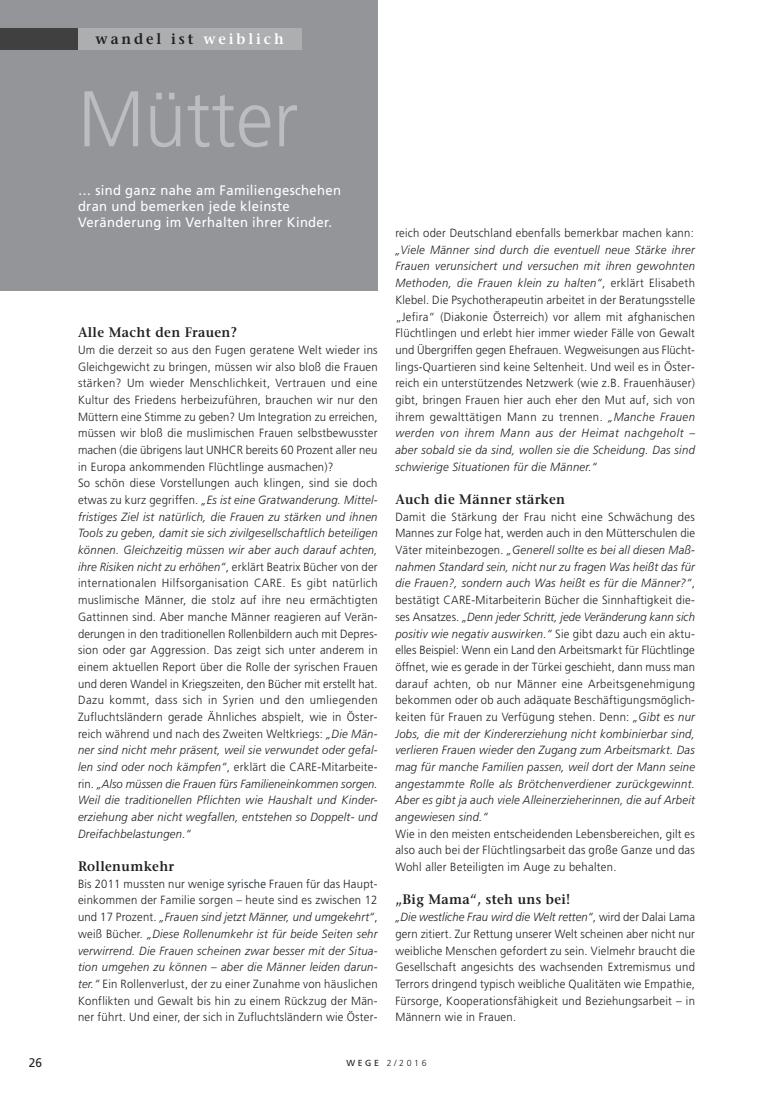
<style>
.page{position:relative;width:773px;height:1099px;background:#fff}
.page>*{position:absolute;margin:0;border:0;box-sizing:border-box;transform-origin:0 0}
.t1{font:300 78.75px "Frutiger";color:#bbbdc0;scale:.95 1}
.t2{font:600 15px "Stone Serif Std";letter-spacing:.2em;color:#231f20;scale:.95 1}
.t3{font:13.75px/16.2px "Frutiger";letter-spacing:.025em;color:#fff;scale:.95 1}
.t4{font:600 13.75px "Stone Serif Std";letter-spacing:.025em;color:#231f20;scale:.95 1}
.t5{font:12.5px "Frutiger";color:#231f20;scale:.95 1}
.t6{font:300 11.88px/16.6px "Frutiger";letter-spacing:.025em;color:#231f20;text-align:justify;scale:.95 1}
.t7{font:italic 300 11.88px/16.6px "Frutiger";letter-spacing:.025em;color:#231f20;text-align:justify;scale:.95 1}
.t8{font:300 8.75px "Frutiger";color:#231f20}
.s1{color:#fff}
.s2{font-style:italic}
.s3{color:#001722}
.s4{font-style:normal}
.s5{font-weight:400}
</style>
<div class="page">
<div style="left:0;top:0;width:377px;height:291px;background:#939598"></div>
<div style="left:0;top:28px;width:301px;height:22px;background:#404041"></div>
<div style="left:78px;top:28px;width:223px;height:22px;background:#acaeb0"></div>
<p class="t5" style="left:29px;top:1055px;width:16px">26</p>
<p class="t2" style="left:95px;top:30px;width:200px">wandel ist <span class="s1">weiblich</span></p>
<h1 class="t1" style="left:78px;top:74px;width:233px">Mütter</h1>
<p class="t3" style="left:78px;top:182px;width:278px">… sind ganz nahe am Familiengeschehen dran und bemerken jede kleinste<br>Veränderung im Verhalten ihrer Kinder.</p>
<p class="t4" style="left:78px;top:324px;width:169px">Alle Macht den Frauen?</p>
<p class="t6" style="left:78px;top:341px;width:317px;text-align:left">Um die derzeit so aus den Fugen geratene Welt wieder ins Gleichgewicht zu bringen, müssen wir also bloß die Frauen stärken? Um wieder Menschlichkeit, Vertrauen und eine Kultur des Friedens herbeizuführen, brauchen wir nur den Müttern eine Stimme zu geben? Um Integration zu erreichen, müssen wir bloß die muslimischen Frauen selbstbewusster machen (die übrigens laut UNHCR bereits 60 Prozent aller neu in Europa ankommenden Flüchtlinge ausmachen)?<br>So schön diese Vorstellungen auch klingen, sind sie doch etwas zu kurz gegriffen. <span class="s2">„Es ist eine Gratwanderung. Mittel&shy;fristiges Ziel ist natürlich, die Frauen zu stärken und ihnen Tools zu geben, damit sie sich zivilgesellschaftlich beteiligen können. Gleichzeitig müssen wir aber auch darauf achten, ihre Risiken nicht zu erhöhen“</span>, erklärt Beatrix Bücher von der internationalen Hilfsorganisation CARE. Es gibt natürlich muslimische Männer, die stolz auf ihre neu ermächtigten Gattinnen sind. Aber manche Männer reagieren auf Verän&shy;derungen in den traditionellen Rollenbildern auch mit Depres&shy;sion oder gar Aggression. Das zeigt sich unter anderem in einem aktuellen Report über die Rolle der syrischen Frauen und deren Wandel in Kriegszeiten, den Bücher mit erstellt hat.<br>Dazu kommt, dass sich in Syrien und den umliegenden Zufluchtsländern gerade Ähnliches abspielt, wie in Öster&shy;reich während und nach des Zweiten Weltkriegs: <span class="s2">„Die Män&shy;ner sind nicht mehr präsent, weil sie verwundet oder gefal&shy;len sind oder noch kämpfen“</span>, erklärt die CARE-Mitarbeite&shy;rin. <span class="s2">„Also müssen die Frauen fürs Familieneinkommen sorgen.<br>Weil die traditionellen Pflichten wie Haushalt und Kinder&shy;erziehung aber nicht wegfallen, entstehen so Doppelt- und Dreifachbelastungen.“</span></p>
<p class="t4" style="left:78px;top:858px;width:103px">Rollenumkehr</p>
<p class="t6" style="left:78px;top:875px;width:317px">Bis 2011 mussten nur wenige <span class="s3">syrische</span> Frauen für das Haupt&shy;einkommen der Familie sorgen – heute sind es zwischen 12 und 17 Prozent. <span class="s2">„Frauen sind jetzt Männer, und umgekehrt“</span>, weiß Bücher. <span class="s2">„Diese Rollenumkehr ist für beide Seiten sehr verwirrend. Die Frauen scheinen zwar besser mit der Situa&shy;tion umgehen zu können – aber die Männer leiden darun&shy;ter.“</span> Ein Rollenverlust, der zu einer Zunahme von häuslichen Konflikten und Gewalt bis hin zu einem Rückzug der Män&shy;ner führt. Und einer, der sich in Zufluchtsländern wie Öster-</p>
<p class="t6" style="left:395px;top:225px;width:315px">reich oder Deutschland ebenfalls bemerkbar machen kann:</p>
<p class="t6" style="left:395px;top:241px;width:317px"><span class="s2">„Viele Männer sind durch die eventuell neue Stärke ihrer Frauen verunsichert und versuchen mit ihren gewohnten Methoden, die Frauen klein zu halten“</span>, erklärt Elisabeth Klebel. Die Psychotherapeutin arbeitet in der Beratungsstelle „Jefira“ (Diakonie Österreich) vor allem mit afghanischen Flüchtlingen und erlebt hier immer wieder Fälle von Gewalt und Übergriffen gegen Ehefrauen. Wegweisungen aus Flücht&shy;lings-Quartieren sind keine Seltenheit. Und weil es in Öster&shy;reich ein unterstützendes Netzwerk (wie z.B. Frauenhäuser) gibt, bringen Frauen hier auch eher den Mut auf, sich von ihrem gewalttätigen Mann zu trennen. <span class="s2">„Manche Frauen werden von ihrem Mann aus der Heimat nachgeholt – aber sobald sie da sind, wollen sie die Scheidung. Das sind schwierige Situationen für die Männer.“</span></p>
<p class="t4" style="left:395px;top:491px;width:180px">Auch die Männer stärken</p>
<p class="t7" style="left:395px;top:508px;width:317px"><span class="s4">Damit die Stärkung der Frau nicht eine Schwächung des Mannes zur Folge hat, werden auch in den Mütterschulen die Väter miteinbezogen.</span> „Generell sollte es bei all diesen Maß&shy;nahmen Standard sein, nicht nur zu fragen Was heißt das für die Frauen?, sondern auch Was heißt es für die Männer?“<span class="s4">, bestätigt CARE-Mitarbeiterin Bücher die Sinnhaftigkeit die&shy;ses Ansatzes.</span> „Denn jeder Schritt, jede Veränderung kann sich positiv wie negativ auswirken.“ <span class="s4">Sie gibt dazu auch ein aktu&shy;elles Beispiel: Wenn ein Land den Arbeitsmarkt für Flüchtlinge öffnet, wie es gerade in der Türkei geschieht, dann muss man darauf achten, ob nur Männer eine Arbeitsgenehmigung bekommen oder ob auch adäquate Beschäftigungsmöglich&shy;keiten für Frauen zu Verfügung stehen. Denn:</span> „Gibt es nur Jobs, die mit der Kindererziehung nicht kombinierbar sind, verlieren Frauen wieder den Zugang zum Arbeitsmarkt. Das mag für manche Familien passen, weil dort der Mann seine angestammte Rolle als Brötchenverdiener zurückgewinnt.<br>Aber es gibt ja auch viele Alleinerzieherinnen, die auf Arbeit angewiesen sind.“</p>
<p class="t6" style="left:395px;top:825px;width:317px">Wie in den meisten entscheidenden Lebensbereichen, gilt es also auch bei der Flüchtlingsarbeit das große Ganze und das Wohl aller Beteiligten im Auge zu behalten.</p>
<p class="t4" style="left:395px;top:891px;width:186px">„Big Mama“, steh uns bei!</p>
<p class="t6" style="left:395px;top:908px;width:317px"><span class="s2">„Die westliche Frau wird die Welt retten“</span>, wird der Dalai Lama gern zitiert. Zur Rettung unserer Welt scheinen aber nicht nur weibliche Menschen gefordert zu sein. Vielmehr braucht die Gesellschaft angesichts des wachsenden Extremismus und Terrors dringend typisch weibliche Qualitäten wie Empathie, Fürsorge, Kooperationsfähigkeit und Beziehungsarbeit – in Männern wie in Frauen.</p>
<p class="t8" style="left:346px;top:1057px;width:82px"><span class="s5">WEGE</span> 2/2016</p>
</div>
